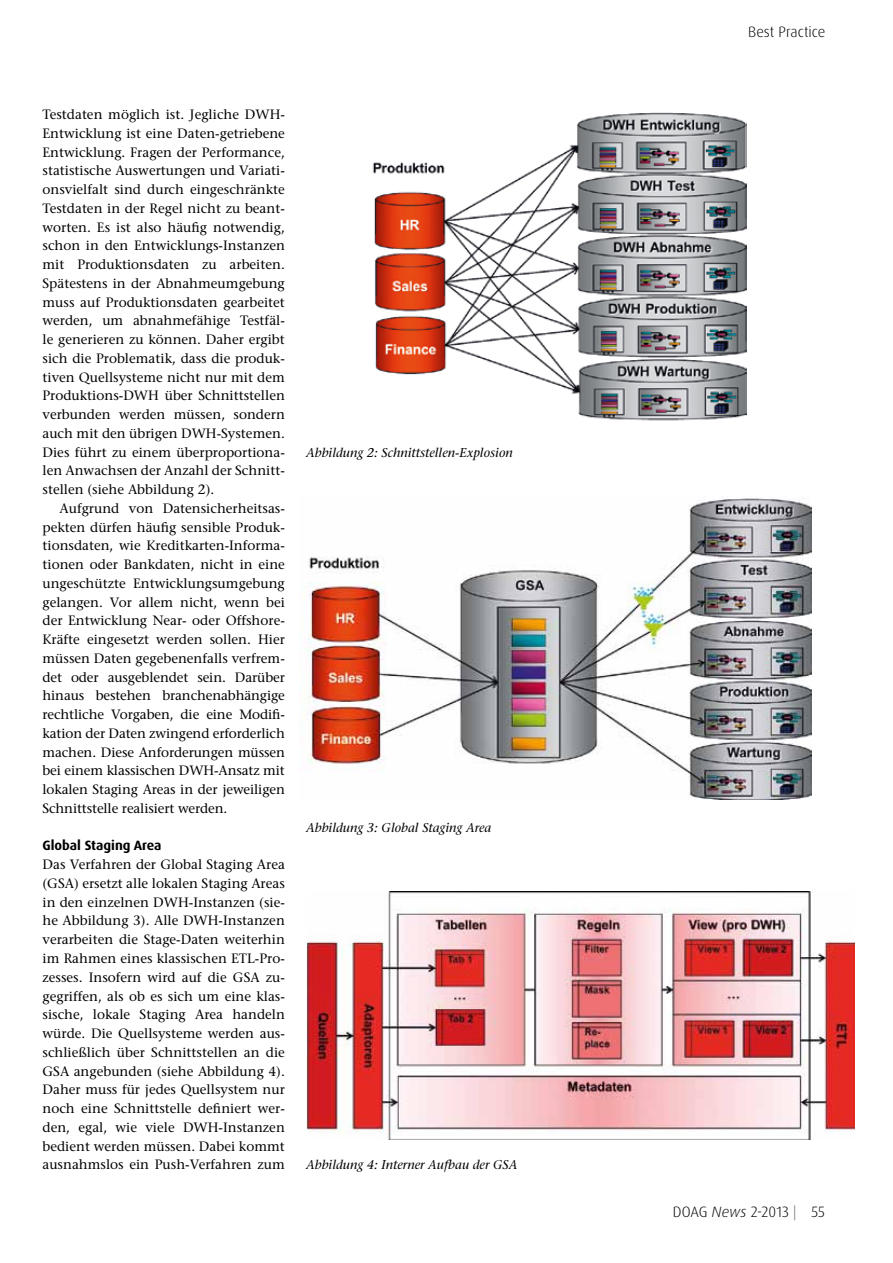
<style>
.page{position:relative;width:893px;height:1263px;background:#fff}
.page>*{position:absolute;margin:0;border:0;box-sizing:border-box;transform-origin:0 0}
.t1{font:300 15px "Dax Pro";color:#000}
.t2{font:500 13.5px/18.8px "Stone Serif Std";color:#000;text-align:justify}
.t3{font:700 13.5px "Dax Pro";color:#000}
.t4{font:italic 500 12.75px "Stone Serif Std";color:#000}
.s1{font-style:italic}
.s2{color:#706f6f}
</style>
<div class="page">
<img style="left:372px;top:112px;width:374px;height:309px">
<img style="left:303px;top:498px;width:509px;height:302px">
<img style="left:306px;top:892px;width:548px;height:248px">
<p class="t2" style="left:43px;top:105px;width:244px">Testdaten möglich ist. Jegliche DWH-Entwicklung ist eine Daten-getriebene Entwicklung. Fragen der Performance, statistische Auswertungen und Variati&shy;onsvielfalt sind durch eingeschränkte Testdaten in der Regel nicht zu beant&shy;worten. Es ist also häufig notwendig, schon in den Entwicklungs-Instanzen mit Produktionsdaten zu arbeiten.<br>Spätestens in der Abnahmeumgebung muss auf Produktionsdaten gearbeitet werden, um abnahmefähige Testfäl&shy;le generieren zu können. Daher ergibt sich die Problematik, dass die produk&shy;tiven Quellsysteme nicht nur mit dem Produktions-DWH über Schnittstellen verbunden werden müssen, sondern auch mit den übrigen DWH-Systemen.<br>Dies führt zu einem überproportiona&shy;len Anwachsen der Anzahl der Schnitt&shy;stellen (siehe Abbildung 2).</p>
<p class="t2" style="left:43px;top:499px;width:244px;text-indent:17px">Aufgrund von Datensicherheitsas&shy;pekten dürfen häufig sensible Produk&shy;tionsdaten, wie Kreditkarten-Informa&shy;tionen oder Bankdaten, nicht in eine ungeschützte Entwicklungsumgebung gelangen. Vor allem nicht, wenn bei der Entwicklung Near- oder Offshore-Kräfte eingesetzt werden sollen. Hier müssen Daten gegebenenfalls verfrem&shy;det oder ausgeblendet sein. Darüber hinaus bestehen branchenabhängige rechtliche Vorgaben, die eine Modifi&shy;kation der Daten zwingend erforderlich machen. Diese Anforderungen müssen bei einem klassischen DWH-Ansatz mit lokalen Staging Areas in der jeweiligen Schnittstelle realisiert werden.</p>
<p class="t3" style="left:43px;top:837px;width:121px">Global Staging Area</p>
<p class="t2" style="left:43px;top:855px;width:244px">Das Verfahren der Global Staging Area (GSA) ersetzt alle lokalen Staging Areas in den einzelnen DWH-Instanzen (sie&shy;he Abbildung 3). Alle DWH-Instanzen verarbeiten die Stage-Daten weiterhin im Rahmen eines klassischen ETL-Pro&shy;zesses. Insofern wird auf die GSA zu&shy;gegriffen, als ob es sich um eine klas&shy;sische, lokale Staging Area handeln würde. Die Quellsysteme werden aus&shy;schließlich über Schnittstellen an die GSA angebunden (siehe Abbildung 4).<br>Daher muss für jedes Quellsystem nur noch eine Schnittstelle definiert wer&shy;den, egal, wie viele DWH-Instanzen bedient werden müssen. Dabei kommt ausnahmslos ein Push-Verfahren zum</p>
<p class="t4" style="left:306px;top:445px;width:208px">Abbildung 2: Schnittstellen-Explosion</p>
<p class="t4" style="left:306px;top:820px;width:187px">Abbildung 3: Global Staging Area</p>
<p class="t4" style="left:306px;top:1157px;width:213px">Abbildung 4: Interner Aufbau der GSA</p>
<p class="t1" style="left:748px;top:22px;width:79px">Best Practice</p>
<p class="t1" style="left:673px;top:1202px;width:154px">DOAG <span class="s1">News</span> 2-2013 <span class="s2">|</span> 55</p>
</div>
